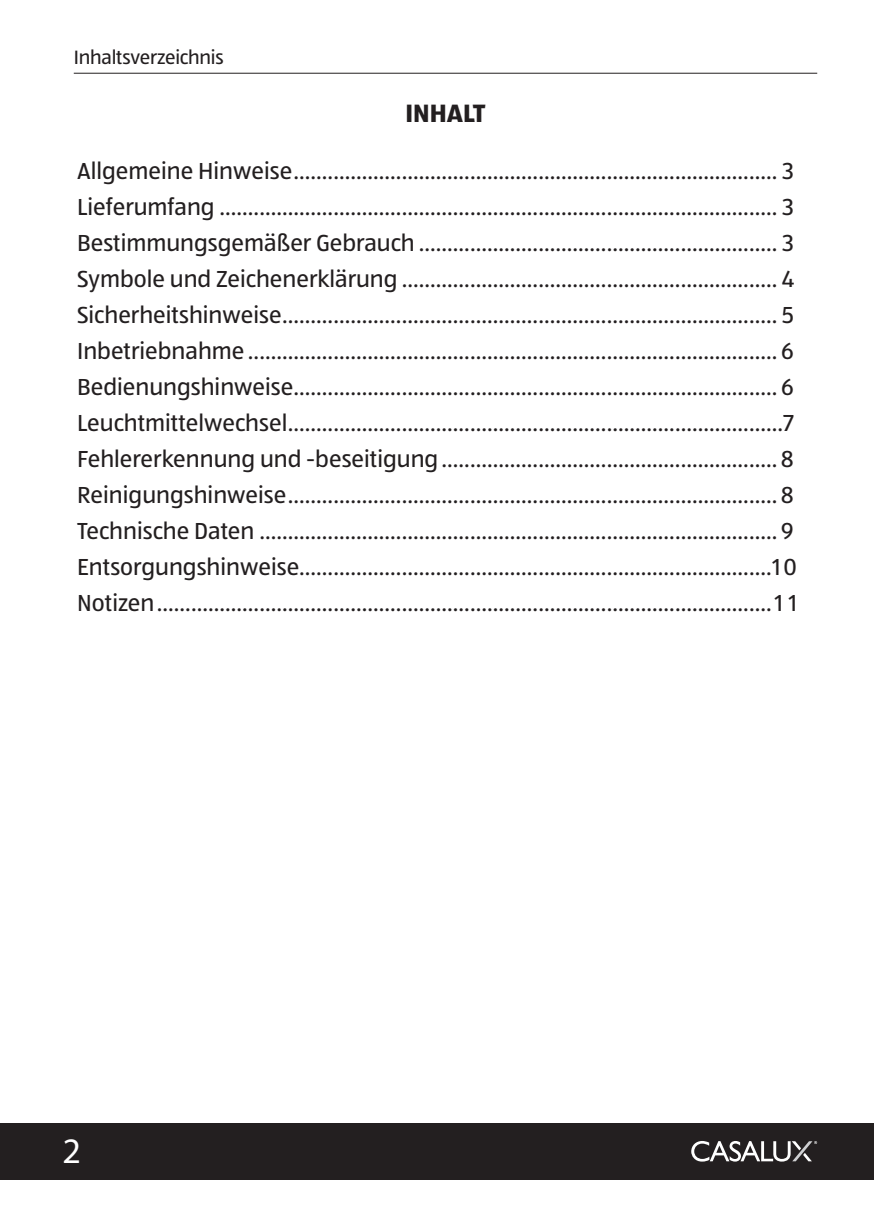
<style>
.page{position:relative;width:874px;height:1225px;background:#fff}
.page>*{position:absolute;margin:0;border:0;box-sizing:border-box;transform-origin:0 0}
.t1{font:36px "Myriad Pro";color:#fff}
.t2{font:700 26px "ALDISUEDOT";color:#231f20}
.t3{font:24px "ALDISUEDOT";color:#231f20}
.t4{font:20px "ALDISUEDOT";letter-spacing:-.01em;color:#231f20}
</style>
<div class="page">
<div style="left:0;top:1123px;width:856px;height:56px;background:#231f20"></div>
<div style="left:856px;top:1123px;width:17px;height:56px;background:#231f20"></div>
<hr style="left:74px;top:73px;width:742px;height:1px;background:#231f20">
<svg style="left:691px;top:1141px;width:125px;height:20px"></svg>
<p class="t4" style="left:74px;top:45px;width:151px">Inhaltsverzeichnis</p>
<p class="t2" style="left:405px;top:96px;width:82px">INHALT</p>
<p class="t3" style="left:77px;top:155px;width:718px">Allgemeine Hinweise..................................................................................... 3</p>
<p class="t3" style="left:77px;top:191px;width:718px">Lieferumfang .................................................................................................. 3</p>
<p class="t3" style="left:77px;top:227px;width:718px">Bestimmungsgemäßer Gebrauch ............................................................... 3</p>
<p class="t3" style="left:77px;top:263px;width:718px">Symbole und Zeichenerklärung .................................................................. 4</p>
<p class="t3" style="left:77px;top:299px;width:717px">Sicherheitshinweise....................................................................................... 5</p>
<p class="t3" style="left:77px;top:335px;width:718px">Inbetriebnahme ............................................................................................. 6</p>
<p class="t3" style="left:77px;top:371px;width:718px">Bedienungshinweise..................................................................................... 6</p>
<p class="t3" style="left:77px;top:407px;width:718px">Leuchtmittelwechsel.......................................................................................7</p>
<p class="t3" style="left:77px;top:443px;width:718px">Fehlererkennung und -beseitigung........................................................... 8</p>
<p class="t3" style="left:77px;top:479px;width:718px">Reinigungshinweise...................................................................................... 8</p>
<p class="t3" style="left:77px;top:515px;width:717px">Technische Daten ........................................................................................... 9</p>
<p class="t3" style="left:77px;top:551px;width:720px">Entsorgungshinweise...................................................................................10</p>
<p class="t3" style="left:77px;top:587px;width:720px">Notizen............................................................................................................1 1</p>
<h1 class="t1" style="left:62px;top:1130px;width:20px">2</h1>
</div>
